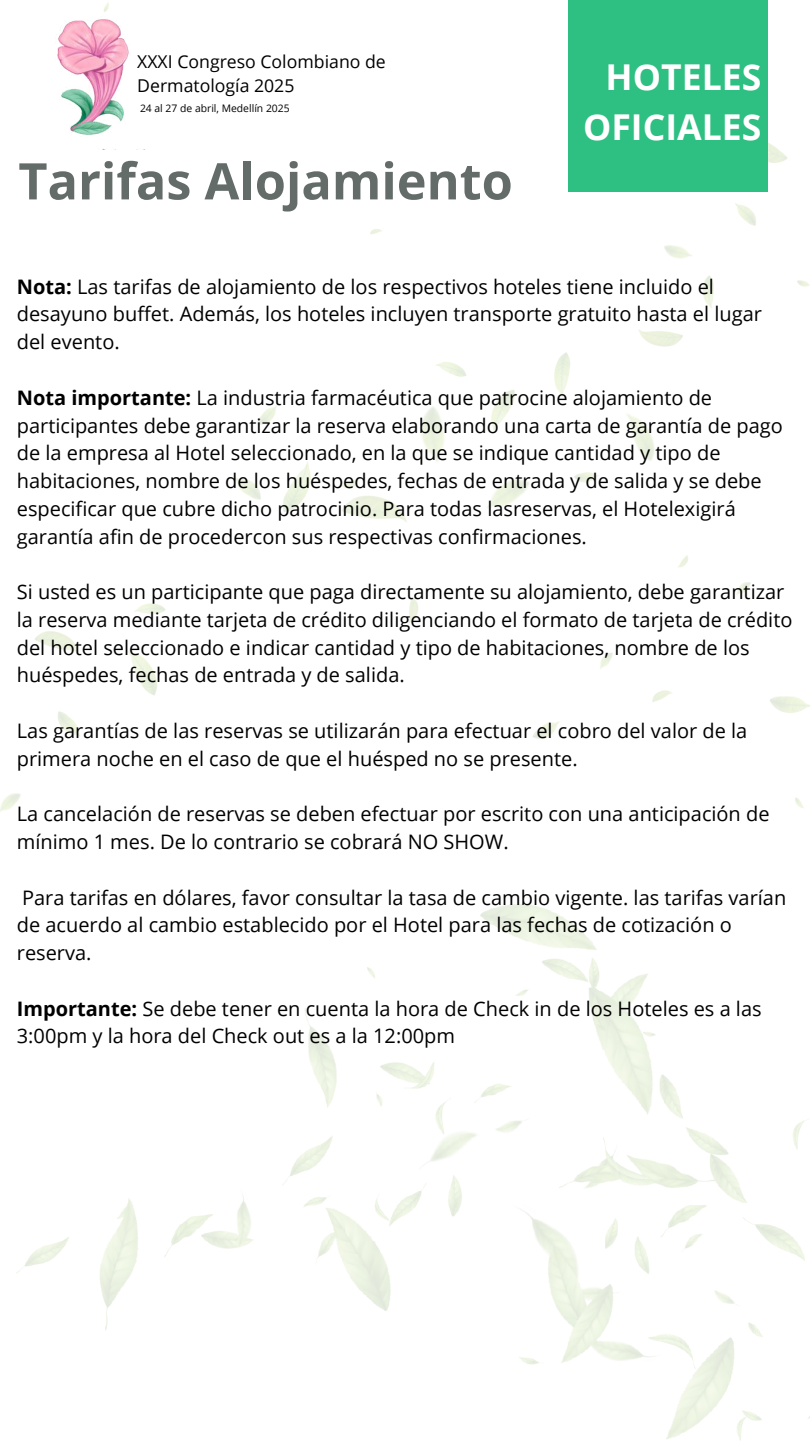
<style>
.page{position:relative;width:810px;height:1441px;background:#fff}
.page>*{position:absolute;margin:0;border:0;box-sizing:border-box;transform-origin:0 0}
.t1{font:700 50.5px "Open Sans";color:#636c69}
.t2{font:700 35.6px/49.5px "Open Sans";color:#fff;text-align:right}
.t3{font:20px/27.8px "Open Sans";color:#000}
.t4{font:17.7px/24.5px "Open Sans";color:#000}
.t5{font:10.4px "Open Sans";color:#000}
.s1{font-weight:700}
</style>
<div class="page">
<img style="left:17px;top:904px;width:793px;height:536px">
<img style="left:0;top:2px;width:810px;height:810px">
<div style="left:569px;top:0;width:199px;height:192px;background:#2ebf82"></div>
<img style="left:32px;top:15px;width:118px;height:135px">
<p class="t4" style="left:137px;top:49px;width:250px">XXXI Congreso Colombiano de<br>Dermatología 2025</p>
<p class="t5" style="left:140px;top:101px;width:151px">24 al 27 de abril, Medellín 2025</p>
<h1 class="t1" style="left:18px;top:145px;width:496px">Tarifas Alojamiento</h1>
<h2 class="t2" style="left:583px;top:51px;width:180px">HOTELES<br>OFICIALES</h2>
<p class="t3" style="left:17px;top:272px;width:747px"><span class="s1">Nota:</span> Las tarifas de alojamiento de los respectivos hoteles tiene incluido el desayuno buffet. Además, los hoteles incluyen transporte gratuito hasta el lugar del evento.</p>
<p class="t3" style="left:17px;top:383px;width:768px"><span class="s1">Nota importante:</span> La industria farmacéutica que patrocine alojamiento de participantes debe garantizar la reserva elaborando una carta de garantía de pago de la empresa al Hotel seleccionado, en la que se indique cantidad y tipo de habitaciones, nombre de los huéspedes, fechas de entrada y de salida y se debe especificar que cubre dicho patrocinio. Para todas lasreservas, el Hotelexigirá garantía afin de procedercon sus respectivas confirmaciones.</p>
<p class="t3" style="left:17px;top:577px;width:777px">Si usted es un participante que paga directamente su alojamiento, debe garantizar la reserva mediante tarjeta de crédito diligenciando el formato de tarjeta de crédito del hotel seleccionado e indicar cantidad y tipo de habitaciones, nombre de los huéspedes, fechas de entrada y de salida.</p>
<p class="t3" style="left:17px;top:716px;width:732px">Las garantías de las reservas se utilizarán para efectuar el cobro del valor de la primera noche en el caso de que el huésped no se presente.</p>
<p class="t3" style="left:17px;top:799px;width:754px">La cancelación de reservas se deben efectuar por escrito con una anticipación de mínimo 1 mes. De lo contrario se cobrará NO SHOW.</p>
<p class="t3" style="left:17px;top:882px;width:771px">Para tarifas en dólares, favor consultar la tasa de cambio vigente. las tarifas varían de acuerdo al cambio establecido por el Hotel para las fechas de cotización o reserva.</p>
<p class="t3" style="left:17px;top:993px;width:746px"><span class="s1">Importante:</span> Se debe tener en cuenta la hora de Check in de los Hoteles es a las<br>3:00pm y la hora del Check out es a la 12:00pm</p>
</div>
